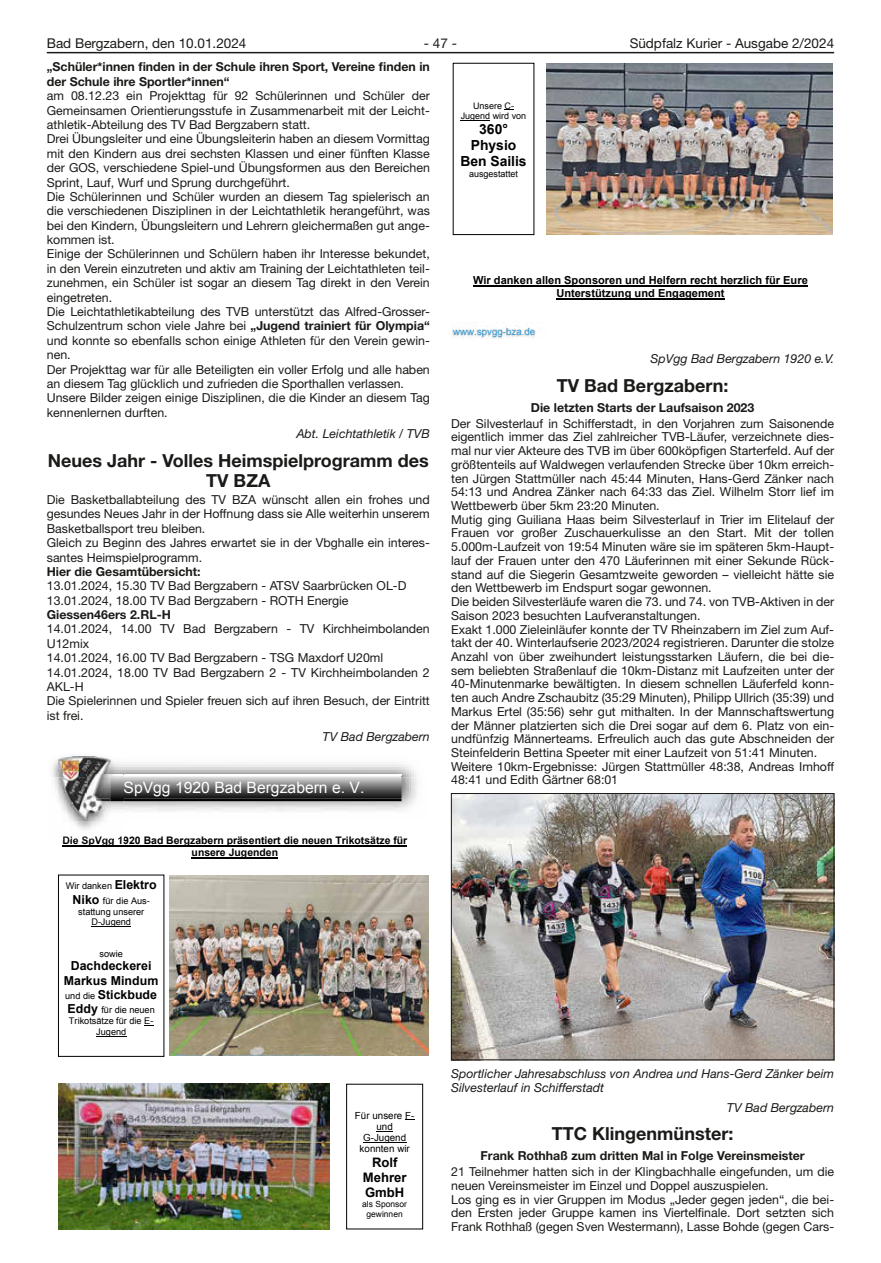
<style>
.page{position:relative;width:881px;height:1263px;background:#fff}
.page>*{position:absolute;margin:0;border:0;box-sizing:border-box;transform-origin:0 0}
.t1{font:700 18px/20.5px "Helvetica Neue LT";color:#1a1a18;text-align:center}
.t2{font:15.75px "Arial";color:#fff}
.t3{font:700 13.95px/15.9px "Arial";color:#000;text-align:center}
.t4{font:13.5px "Helvetica Neue LT";color:#1a1a18}
.t5{font:700 13.05px/15px "Arial";color:#000;text-align:center}
.t6{font:700 12.45px/14.2px "Arial";color:#000;text-align:center}
.t7{font:12.3px/14.4px "Helvetica Neue LT";color:#1a1a18}
.t8{font:700 12.3px/14.4px "Helvetica Neue LT";color:#1a1a18}
.t9{font:italic 12.3px/13.6px "Helvetica Neue LT";color:#1a1a18}
.t10{font:700 11.1px/12.8px "Arial";color:#000;text-align:center}
.t11{font:700 10.35px/12px "Arial";color:#000;text-align:center}
.t12{font:9.75px/11.2px "Arial";letter-spacing:.005em;color:#000;text-align:center}
.t13{font:9.75px "Arial";color:#379cd7}
.t14{font:9.15px/10.8px "Arial";color:#000;text-align:center}
.t15{font:9px/10.4px "Arial";color:#000;text-align:center}
.t16{font:8.4px/9.8px "Arial";color:#000;text-align:center}
.s1{font-weight:700}
.s2{font-weight:700;font-size:12.45px}
.s3{font-weight:400;font-size:9.15px}
</style>
<div class="page">
<hr style="left:47px;top:52px;width:786px;height:1px;background:#1a1a18">
<hr style="left:473px;top:285px;width:334px;height:1px;background:#000">
<hr style="left:556px;top:298px;width:168px;height:1px;background:#000">
<img style="left:451px;top:326px;width:85px;height:13px">
<hr style="left:460px;top:120px;width:30px;height:1px;background:#000">
<img style="left:546px;top:64px;width:286px;height:171px">
<img style="left:453px;top:795px;width:378px;height:263px">
<div style="left:451px;top:793px;width:382px;height:267px;border:1px solid #1a1a18"></div>
<img style="left:169px;top:875px;width:259px;height:181px">
<hr style="left:62px;top:845px;width:345px;height:1px;background:#000">
<hr style="left:191px;top:857px;width:87px;height:1px;background:#000">
<img style="left:123px;top:764px;width:294px;height:47px">
<svg style="left:123px;top:774px;width:279px;height:27px"></svg>
<img style="left:123px;top:777px;width:278px;height:21px">
<img style="left:124px;top:782px;width:45px;height:15px">
<img style="left:52px;top:760px;width:50px;height:70px">
<img style="left:63px;top:836px;width:15px;height:4px">
<img style="left:82px;top:836px;width:32px;height:4px">
<svg style="left:118px;top:836px;width:4px;height:4px"></svg>
<img style="left:111px;top:761px;width:12px;height:49px">
<img style="left:58px;top:756px;width:53px;height:65px">
<img style="left:72px;top:777px;width:39px;height:42px">
<svg style="left:72px;top:757px;width:1px;height:20px"></svg>
<img style="left:86px;top:774px;width:25px;height:27px">
<svg style="left:86px;top:777px;width:1px;height:21px"></svg>
<img style="left:58px;top:1083px;width:271px;height:147px">
<div style="left:346px;top:1084px;width:77px;height:145px;border:1px solid #000"></div>
<svg style="left:376px;top:1131px;width:16px;height:1px"></svg>
<hr style="left:363px;top:1142px;width:43px;height:1px;background:#000">
<div style="left:58px;top:875px;width:106px;height:181px;border:1px solid #000"></div>
<hr style="left:91px;top:926px;width:40px;height:1px;background:#000">
<hr style="left:96px;top:1036px;width:30px;height:1px;background:#000">
<p class="t4" style="left:47px;top:35px;width:201px">Bad Bergzabern, den 10.01.2024</p>
<p class="t4" style="left:424px;top:35px;width:35px">- 47 -</p>
<p class="t4" style="left:629px;top:35px;width:206px">Südpfalz Kurier - Ausgabe 2/2024</p>
<p class="t8" style="left:47px;top:59px;width:384px">„Schüler*innen finden in der Schule ihren Sport, Vereine finden in der Schule ihre Sportler*innen“</p>
<p class="t7" style="left:47px;top:88px;width:384px">am 08.12.23 ein Projekttag für 92 Schülerinnen und Schüler der Gemeinsamen Orientierungsstufe in Zusammenarbeit mit der Leicht&shy;athletik-Abteilung des TV Bad Bergzabern statt.<br>Drei Übungsleiter und eine Übungsleiterin haben an diesem Vormittag mit den Kindern aus drei sechsten Klassen und einer fünften Klasse der GOS, verschiedene Spiel-und Übungsformen aus den Bereichen Sprint, Lauf, Wurf und Sprung durchgeführt.<br>Die Schülerinnen und Schüler wurden an diesem Tag spielerisch an die verschiedenen Disziplinen in der Leichtathletik herangeführt, was bei den Kindern, Übungsleitern und Lehrern gleichermaßen gut ange&shy;kommen ist.<br>Einige der Schülerinnen und Schülern haben ihr Interesse bekundet, in den Verein einzutreten und aktiv am Training der Leichtathleten teil&shy;zunehmen, ein Schüler ist sogar an diesem Tag direkt in den Verein eingetreten.<br>Die Leichtathletikabteilung des TVB unterstützt das Alfred-Grosser-Schulzentrum schon viele Jahre bei <span class="s1">„Jugend trainiert für Olympia“ </span>und konnte so ebenfalls schon einige Athleten für den Verein gewin&shy;nen.<br>Der Projekttag war für alle Beteiligten ein voller Erfolg und alle haben an diesem Tag glücklich und zufrieden die Sporthallen verlassen.<br>Unsere Bilder zeigen einige Disziplinen, die die Kinder an diesem Tag kennenlernen durften.</p>
<p class="t9" style="left:296px;top:426px;width:135px">Abt. Leichtathletik / TVB</p>
<h1 class="t1" style="left:48px;top:450px;width:382px">Neues Jahr - Volles Heimspielprogramm des<br>TV BZA</h1>
<p class="t7" style="left:47px;top:492px;width:384px">Die Basketballabteilung des TV BZA wünscht allen ein frohes und gesundes Neues Jahr in der Hoffnung dass sie Alle weiterhin unserem Basketballsport treu bleiben.<br>Gleich zu Beginn des Jahres erwartet sie in der Vbghalle ein interes&shy;santes Heimspielprogramm.</p>
<p class="t8" style="left:47px;top:564px;width:155px">Hier die Gesamtübersicht:</p>
<p class="t7" style="left:47px;top:578px;width:361px">13.01.2024, 15.30 TV Bad Bergzabern - ATSV Saarbrücken OL-D<br>13.01.2024, 18.00 TV Bad Bergzabern - ROTH Energie</p>
<p class="t8" style="left:47px;top:607px;width:125px">Giessen46ers 2.RL-H</p>
<p class="t7" style="left:47px;top:622px;width:384px">14.01.2024, 14.00 TV Bad Bergzabern - TV Kirchheimbolanden U12mix<br>14.01.2024, 16.00 TV Bad Bergzabern - TSG Maxdorf U20ml 14.01.2024, 18.00 TV Bad Bergzabern 2 - TV Kirchheimbolanden 2<br>AKL-H<br>Die Spielerinnen und Spieler freuen sich auf ihren Besuch, der Eintritt ist frei.</p>
<p class="t9" style="left:322px;top:729px;width:109px">TV Bad Bergzabern</p>
<p class="t2" style="left:124px;top:777px;width:242px">SpVgg 1920 Bad Bergzabern e. V.</p>
<p class="t11" style="left:62px;top:835px;width:346px">Die SpVgg 1920 Bad Bergzabern präsentiert die neuen Trikotsätze für unsere Jugenden</p>
<p class="t14" style="left:66px;top:879px;width:92px;line-height:14.2px">Wir danken <span class="s2">Elektro<br>Niko</span> für die Aus-</p>
<p class="t14" style="left:78px;top:906px;width:68px">stattung unserer<br>D-Jugend</p>
<p class="t14" style="left:99px;top:948px;width:25px">sowie</p>
<p class="t6" style="left:64px;top:959px;width:96px">Dachdeckerei<br>Markus Mindum <span class="s3">und die</span> Stickbude</p>
<p class="t14" style="left:68px;top:1004px;width:89px"><span class="s2">Eddy</span> für die neuen<br>Trikotsätze für die E-<br>Jugend</p>
<p class="t12" style="left:355px;top:1110px;width:61px">Für unsere F&shy;und<br>G-Jugend konnten wir</p>
<p class="t5" style="left:362px;top:1155px;width:45px">Rolf<br>Mehrer<br>GmbH</p>
<p class="t16" style="left:362px;top:1199px;width:46px">als Sponsor gewinnen</p>
<p class="t15" style="left:460px;top:100px;width:67px">Unsere C-<br>Jugend wird von</p>
<p class="t3" style="left:460px;top:122px;width:68px">360°<br>Physio<br>Ben Sailis</p>
<p class="t15" style="left:469px;top:169px;width:50px">ausgestattet</p>
<p class="t10" style="left:473px;top:274px;width:336px">Wir danken allen Sponsoren und Helfern recht herzlich für Eure<br>Unterstützung und Engagement</p>
<p class="t13" style="left:453px;top:325px;width:84px">www.spvgg-bza.de</p>
<p class="t9" style="left:650px;top:352px;width:185px">SpVgg Bad Bergzabern 1920 e.V.</p>
<h1 class="t1" style="left:556px;top:375px;width:173px">TV Bad Bergzabern:</h1>
<p class="t8" style="left:530px;top:400px;width:225px">Die letzten Starts der Laufsaison 2023</p>
<p class="t7" style="left:451px;top:416px;width:384px;line-height:13.6px">Der Silvesterlauf in Schifferstadt, in den Vorjahren zum Saisonende eigentlich immer das Ziel zahlreicher TVB-Läufer, verzeichnete dies&shy;mal nur vier Akteure des TVB im über 600köpfigen Starterfeld. Auf der größtenteils auf Waldwegen verlaufenden Strecke über 10km erreich&shy;ten Jürgen Stattmüller nach 45:44 Minuten, Hans-Gerd Zänker nach 54:13 und Andrea Zänker nach 64:33 das Ziel. Wilhelm Storr lief im Wettbewerb über 5km 23:20 Minuten.<br>Mutig ging Guiliana Haas beim Silvesterlauf in Trier im Elitelauf der Frauen vor großer Zuschauerkulisse an den Start. Mit der tollen 5.000m-Laufzeit von 19:54 Minuten wäre sie im späteren 5km-Haupt&shy;lauf der Frauen unter den 470 Läuferinnen mit einer Sekunde Rück&shy;stand auf die Siegerin Gesamtzweite geworden – vielleicht hätte sie den Wettbewerb im Endspurt sogar gewonnen.<br>Die beiden Silvesterläufe waren die 73. und 74. von TVB-Aktiven in der Saison 2023 besuchten Laufveranstaltungen.<br>Exakt 1.000 Zieleinläufer konnte der TV Rheinzabern im Ziel zum Auf&shy;takt der 40. Winterlaufserie 2023/2024 registrieren. Darunter die stolze Anzahl von über zweihundert leistungsstarken Läufern, die bei die&shy;sem beliebten Straßenlauf die 10km-Distanz mit Laufzeiten unter der 40-Minutenmarke bewältigten. In diesem schnellen Läuferfeld konn&shy;ten auch Andre Zschaubitz (35:29 Minuten), Philipp Ullrich (35:39) und Markus Ertel (35:56) sehr gut mithalten. In der Mannschaftswertung der Männer platzierten sich die Drei sogar auf dem 6. Platz von ein&shy;undfünfzig Männerteams. Erfreulich auch das gute Abschneiden der Steinfelderin Bettina Speeter mit einer Laufzeit von 51:41 Minuten.<br>Weitere 10km-Ergebnisse: Jürgen Stattmüller 48:38, Andreas Imhoff 48:41 und Edith Gärtner 68:01</p>
<p class="t9" style="left:451px;top:1067px;width:384px">Sportlicher Jahresabschluss von Andrea und Hans-Gerd Zänker beim<br>Silvesterlauf in Schifferstadt</p>
<p class="t9" style="left:726px;top:1100px;width:109px">TV Bad Bergzabern</p>
<h1 class="t1" style="left:551px;top:1123px;width:183px">TTC Klingenmünster:</h1>
<p class="t8" style="left:480px;top:1148px;width:325px">Frank Rothhaß zum dritten Mal in Folge Vereinsmeister</p>
<p class="t7" style="left:451px;top:1165px;width:384px;line-height:13.6px">21 Teilnehmer hatten sich in der Klingbachhalle eingefunden, um die neuen Vereinsmeister im Einzel und Doppel auszuspielen.<br>Los ging es in vier Gruppen im Modus „Jeder gegen jeden“, die bei&shy;den Ersten jeder Gruppe kamen ins Viertelfinale. Dort setzten sich Frank Rothhaß (gegen Sven Westermann), Lasse Bohde (gegen Cars-</p>
</div>
